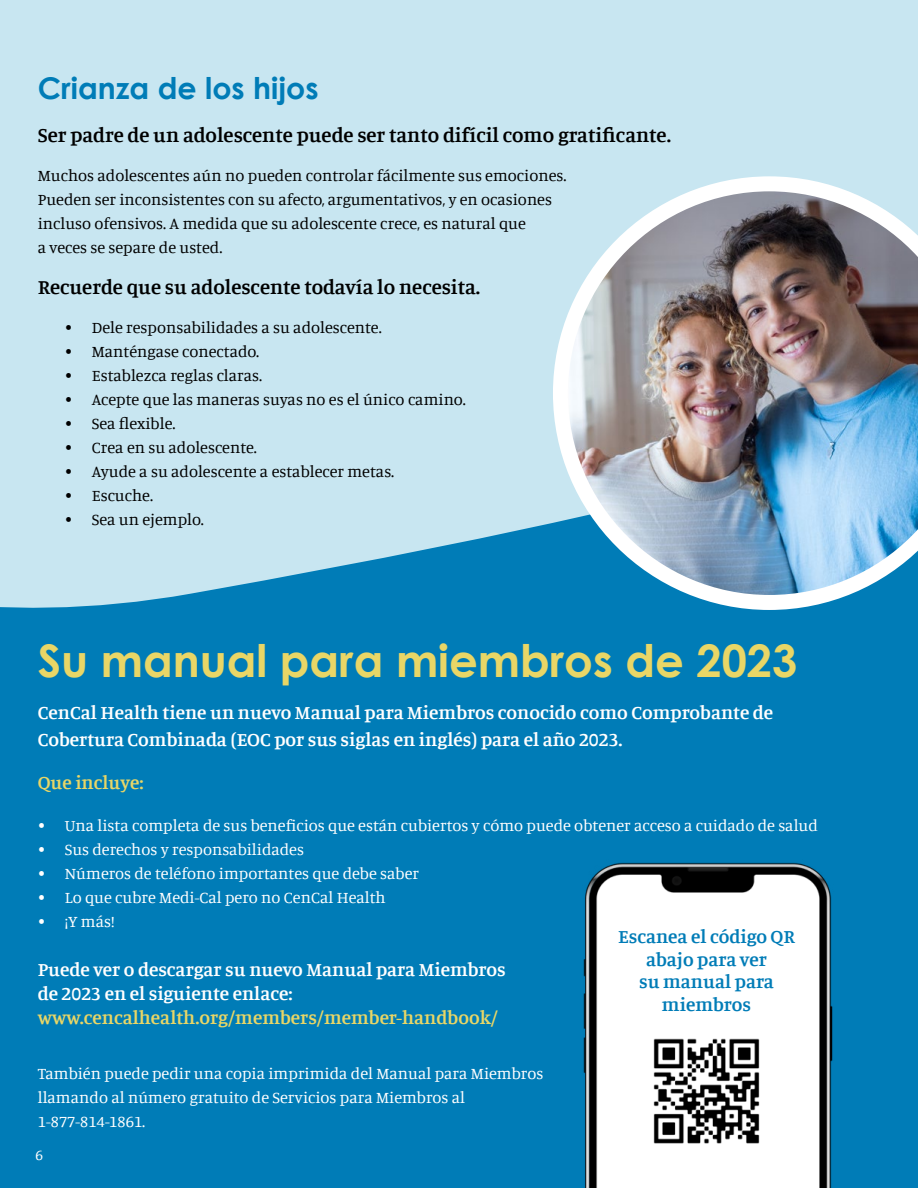
<style>
.page{position:relative;width:918px;height:1188px;background:#fff}
.page>*{position:absolute;margin:0;border:0;box-sizing:border-box;transform-origin:0 0}
.t1{font:700 45px "Century Gothic";color:#e9d666}
.t2{font:700 30px "Century Gothic";color:#007cb7}
.t3{font:600 21px "Manuale";color:#000}
.t4{font:600 19.5px/27px "Manuale";color:#fff}
.t5{font:600 19.5px "Manuale";color:#e9d666}
.t6{font:600 19.5px/22.5px "Manuale";color:#007cb7;text-align:center}
.t7{font:16.5px/24px "Manuale";color:#000}
.t8{font:16.5px/24px "Manuale";color:#fff}
.t9{font:15px "Manuale";color:#fff}
</style>
<div class="page">
<div style="left:0;top:0;width:918px;height:902px;background:#c8e6f1"></div>
<div style="left:0;top:522px;width:918px;height:666px;background:#007cb7"></div>
<img style="left:553px;top:176px;width:365px;height:434px">
<img style="left:553px;top:843px;width:286px;height:345px">
<img style="left:642px;top:1026px;width:129px;height:130px">
<h2 class="t2" style="left:38px;top:66px;width:282px">Crianza de los hijos</h2>
<p class="t3" style="left:38px;top:121px;width:635px">Ser padre de un adolescente puede ser tanto difícil como gratificante.</p>
<p class="t7" style="left:38px;top:163px;width:530px">Muchos adolescentes aún no pueden controlar fácilmente sus emociones.<br>Pueden ser inconsistentes con su afecto, argumentativos, y en ocasiones incluso ofensivos. A medida que su adolescente crece, es natural que<br>a veces se separe de usted.</p>
<p class="t3" style="left:38px;top:273px;width:444px">Recuerde que su adolescente todavía lo necesita.</p>
<p class="t7" style="left:65px;top:314px;width:318px">• Dele responsabilidades a su adolescente.</p>
<p class="t7" style="left:65px;top:338px;width:196px">• Manténgase conectado.</p>
<p class="t7" style="left:65px;top:362px;width:199px">• Establezca reglas claras.</p>
<p class="t7" style="left:65px;top:386px;width:402px">• Acepte que las maneras suyas no es el único camino.</p>
<p class="t7" style="left:65px;top:410px;width:112px">• Sea flexible.</p>
<p class="t7" style="left:65px;top:434px;width:194px">• Crea en su adolescente.</p>
<p class="t7" style="left:65px;top:458px;width:331px">• Ayude a su adolescente a establecer metas.</p>
<p class="t7" style="left:65px;top:482px;width:90px">• Escuche.</p>
<p class="t7" style="left:65px;top:506px;width:141px">• Sea un ejemplo.</p>
<h1 class="t1" style="left:38px;top:627px;width:761px">Su manual para miembros de 2023</h1>
<p class="t4" style="left:38px;top:698px;width:737px">CenCal Health tiene un nuevo Manual para Miembros conocido como Comprobante de<br>Cobertura Combinada (EOC por sus siglas en inglés) para el año 2023.</p>
<p class="t5" style="left:38px;top:770px;width:107px">Que incluye:</p>
<p class="t8" style="left:38px;top:813px;width:782px">• Una lista completa de sus beneficios que están cubiertos y cómo puede obtener acceso a cuidado de salud</p>
<p class="t8" style="left:38px;top:837px;width:268px">• Sus derechos y responsabilidades</p>
<p class="t8" style="left:38px;top:861px;width:383px">• Números de teléfono importantes que debe saber</p>
<p class="t8" style="left:38px;top:885px;width:349px">• Lo que cubre Medi-Cal pero no CenCal Health</p>
<p class="t8" style="left:38px;top:909px;width:78px">• ¡Y más!</p>
<p class="t4" style="left:38px;top:957px;width:469px;line-height:24px">Puede ver o descargar su nuevo Manual para Miembros de 2023 en el siguiente enlace:</p>
<p class="t5" style="left:38px;top:1005px;width:462px">www.cencalhealth.org/members/member-handbook/</p>
<p class="t6" style="left:618px;top:925px;width:178px">Escanea el código QR abajo para ver<br>su manual para miembros</p>
<p class="t8" style="left:38px;top:1061px;width:507px">También puede pedir una copia imprimida del Manual para Miembros llamando al número gratuito de Servicios para Miembros al<br>1-877-814-1861.</p>
<p class="t9" style="left:35px;top:1145px;width:9px">6</p>
</div>
